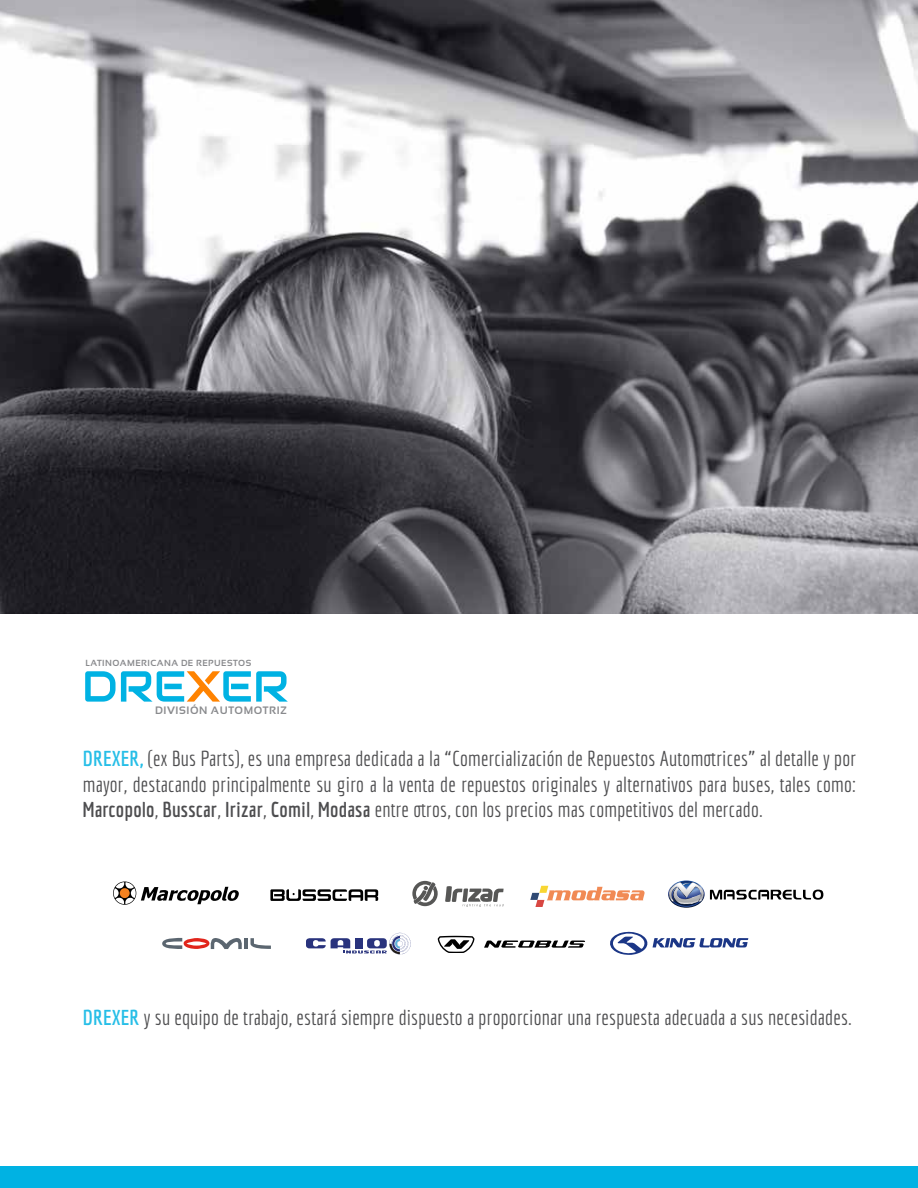
<style>
.page{position:relative;width:918px;height:1188px;background:#fff}
.page>*{position:absolute;margin:0;border:0;box-sizing:border-box;transform-origin:0 0}
.t1{font:21px/25.2px "Economica";letter-spacing:.01em;color:#4d4d4f;text-align:justify}
.t2{font:700 10.8px "Sansation";letter-spacing:.055em;color:#898a8d}
.t3{font:700 8.85px "Sansation";letter-spacing:.055em;color:#898a8d}
.s1{font-weight:700;color:#26bee7}
.s2{font-weight:700}
</style>
<div class="page">
<div style="left:0;top:1166px;width:918px;height:22px;background:#00b2e3"></div>
<img style="left:0;top:0;width:918px;height:613px">
<svg style="left:113px;top:882px;width:126px;height:23px"></svg>
<svg style="left:162px;top:937px;width:80px;height:12px"></svg>
<svg style="left:250px;top:938px;width:21px;height:11px"></svg>
<hr style="left:244px;top:938px;width:4px;height:11px;background:#5b6670">
<svg style="left:668px;top:881px;width:155px;height:27px"></svg>
<svg style="left:530px;top:886px;width:115px;height:21px"></svg>
<svg style="left:438px;top:936px;width:37px;height:17px"></svg>
<svg style="left:484px;top:941px;width:101px;height:7px"></svg>
<svg style="left:610px;top:931px;width:138px;height:24px"></svg>
<svg style="left:306px;top:933px;width:105px;height:22px"></svg>
<svg style="left:85px;top:671px;width:203px;height:31px"></svg>
<svg style="left:412px;top:881px;width:26px;height:25px"></svg>
<svg style="left:445px;top:886px;width:59px;height:21px"></svg>
<svg style="left:270px;top:889px;width:108px;height:12px"></svg>
<p class="t3" style="left:85px;top:658px;width:167px">LATINOAMERICANA DE REPUESTOS</p>
<p class="t2" style="left:155px;top:704px;width:133px">DIVISIÓN AUTOMOTRIZ</p>
<p class="t1" style="left:83px;top:746px;width:775px"><span class="s1">DREXER,</span> (ex Bus Parts), es una empresa dedicada a la “Comercialización de Repuestos Automotrices” al detalle y por mayor, destacando principalmente su giro a la venta de repuestos originales y alternativos para buses, tales como:<br><span class="s2">Marcopolo</span>, <span class="s2">Busscar</span>, <span class="s2">Irizar</span>, <span class="s2">Comil</span>, <span class="s2">Modasa</span> entre otros, con los precios mas competitivos del mercado.</p>
<p class="t1" style="left:83px;top:1004px;width:771px"><span class="s1">DREXER</span> y su equipo de trabajo, estará siempre dispuesto a proporcionar una respuesta adecuada a sus necesidades.</p>
</div>
